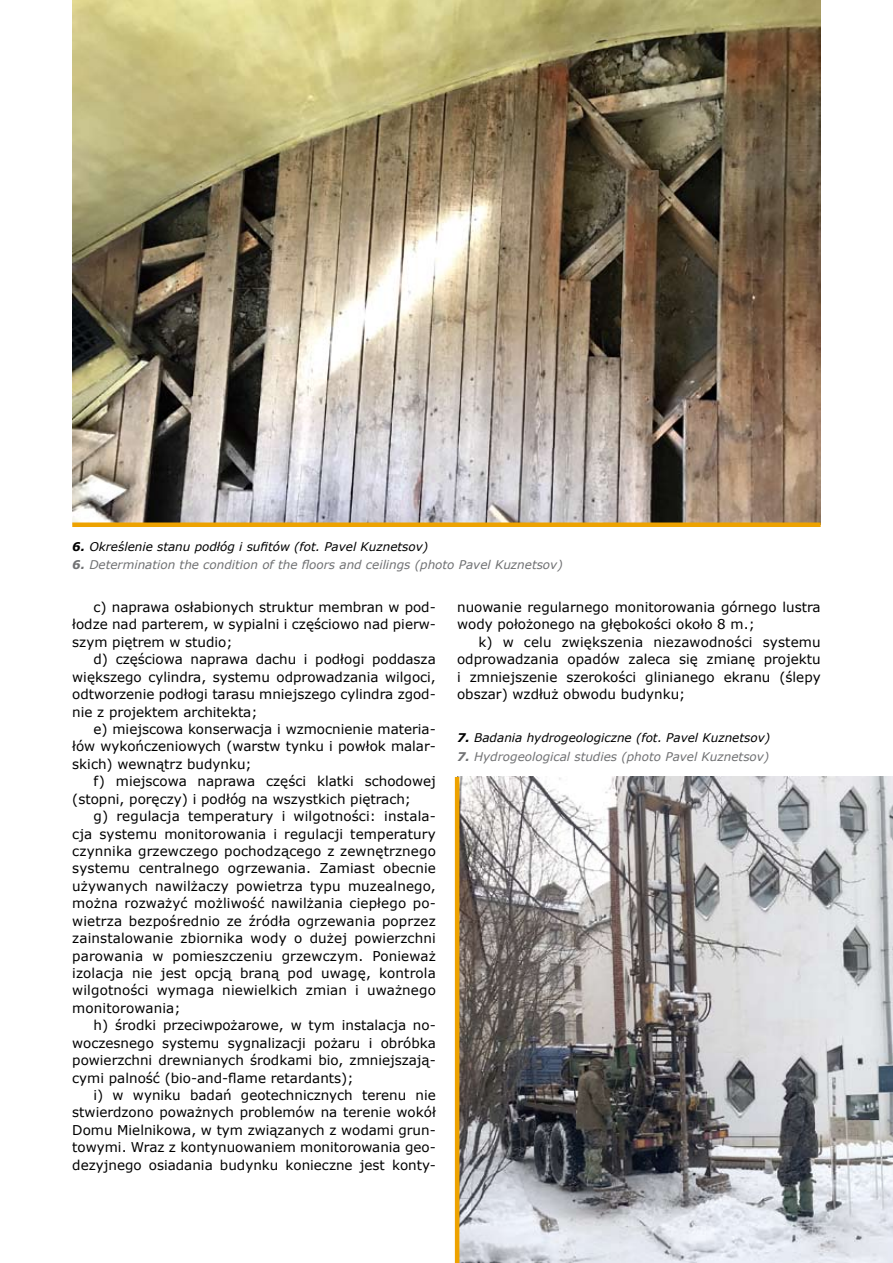
<style>
.page{position:relative;width:893px;height:1263px;background:#fff}
.page>*{position:absolute;margin:0;border:0;box-sizing:border-box;transform-origin:0 0}
.t1{font:13.5px/17.4px "Verdana";color:#000;text-align:justify}
.t2{font:italic 12px "Verdana";color:#707173}
.t3{font:italic 12px "Verdana";color:#000}
.s1{font-weight:700}
</style>
<div class="page">
<img style="left:72px;top:0;width:749px;height:522px">
<img style="left:459px;top:777px;width:434px;height:486px">
<hr style="left:455px;top:777px;width:4px;height:486px;background:#eda200">
<div style="left:72px;top:522px;width:749px;height:5px;background:#eda200"></div>
<p class="t3" style="left:72px;top:538px;width:358px"><span class="s1">6.</span> Określenie stanu podłóg i sufitów (fot. Pavel Kuznetsov)</p>
<p class="t2" style="left:72px;top:557px;width:492px"><span class="s1">6.</span> Determination the condition of the floors and ceilings (photo Pavel Kuznetsov)</p>
<p class="t1" style="left:72px;top:598px;width:365px;text-indent:21px">c) naprawa osłabionych struktur membran w pod&shy;łodze nad parterem, w sypialni i częściowo nad pierw&shy;szym piętrem w studio;</p>
<p class="t1" style="left:72px;top:650px;width:365px;text-indent:21px">d) częściowa naprawa dachu i podłogi poddasza większego cylindra, systemu odprowadzania wilgoci, odtworzenie podłogi tarasu mniejszego cylindra zgod&shy;nie z projektem architekta;</p>
<p class="t1" style="left:72px;top:720px;width:365px;text-indent:21px">e) miejscowa konserwacja i wzmocnienie materia&shy;łów wykończeniowych (warstw tynku i powłok malar&shy;skich) wewnątrz budynku;</p>
<p class="t1" style="left:72px;top:772px;width:365px;text-indent:21px">f) miejscowa naprawa części klatki schodowej (stopni, poręczy) i podłóg na wszystkich piętrach;</p>
<p class="t1" style="left:72px;top:807px;width:365px;text-indent:21px">g) regulacja temperatury i wilgotności: instala&shy;cja systemu monitorowania i regulacji temperatury czynnika grzewczego pochodzącego z zewnętrznego systemu centralnego ogrzewania. Zamiast obecnie używanych nawilżaczy powietrza typu muzealnego, można rozważyć możliwość nawilżania ciepłego po&shy;wietrza bezpośrednio ze źródła ogrzewania poprzez zainstalowanie zbiornika wody o dużej powierzchni parowania w pomieszczeniu grzewczym. Ponieważ izolacja nie jest opcją braną pod uwagę, kontrola wilgotności wymaga niewielkich zmian i uważnego monitorowania;</p>
<p class="t1" style="left:72px;top:1016px;width:365px;text-indent:21px">h) środki przeciwpożarowe, w tym instalacja no&shy;woczesnego systemu sygnalizacji pożaru i obróbka powierzchni drewnianych środkami bio, zmniejszają&shy;cymi palność (bio-and-flame retardants);</p>
<p class="t1" style="left:72px;top:1086px;width:365px;text-indent:21px">i) w wyniku badań geotechnicznych terenu nie stwierdzono poważnych problemów na terenie wokół Domu Mielnikowa, w tym związanych z wodami grun&shy;towymi. Wraz z kontynuowaniem monitorowania geo&shy;dezyjnego osiadania budynku konieczne jest konty-</p>
<p class="t1" style="left:457px;top:598px;width:365px">nuowanie regularnego monitorowania górnego lustra wody położonego na głębokości około 8 m.;</p>
<p class="t1" style="left:457px;top:633px;width:365px;text-indent:21px">k) w celu zwiększenia niezawodności systemu odprowadzania opadów zaleca się zmianę projektu i zmniejszenie szerokości glinianego ekranu (ślepy obszar) wzdłuż obwodu budynku;</p>
<p class="t3" style="left:457px;top:730px;width:315px"><span class="s1">7.</span> Badania hydrogeologiczne (fot. Pavel Kuznetsov)</p>
<p class="t2" style="left:457px;top:749px;width:314px"><span class="s1">7.</span> Hydrogeological studies (photo Pavel Kuznetsov)</p>
</div>
